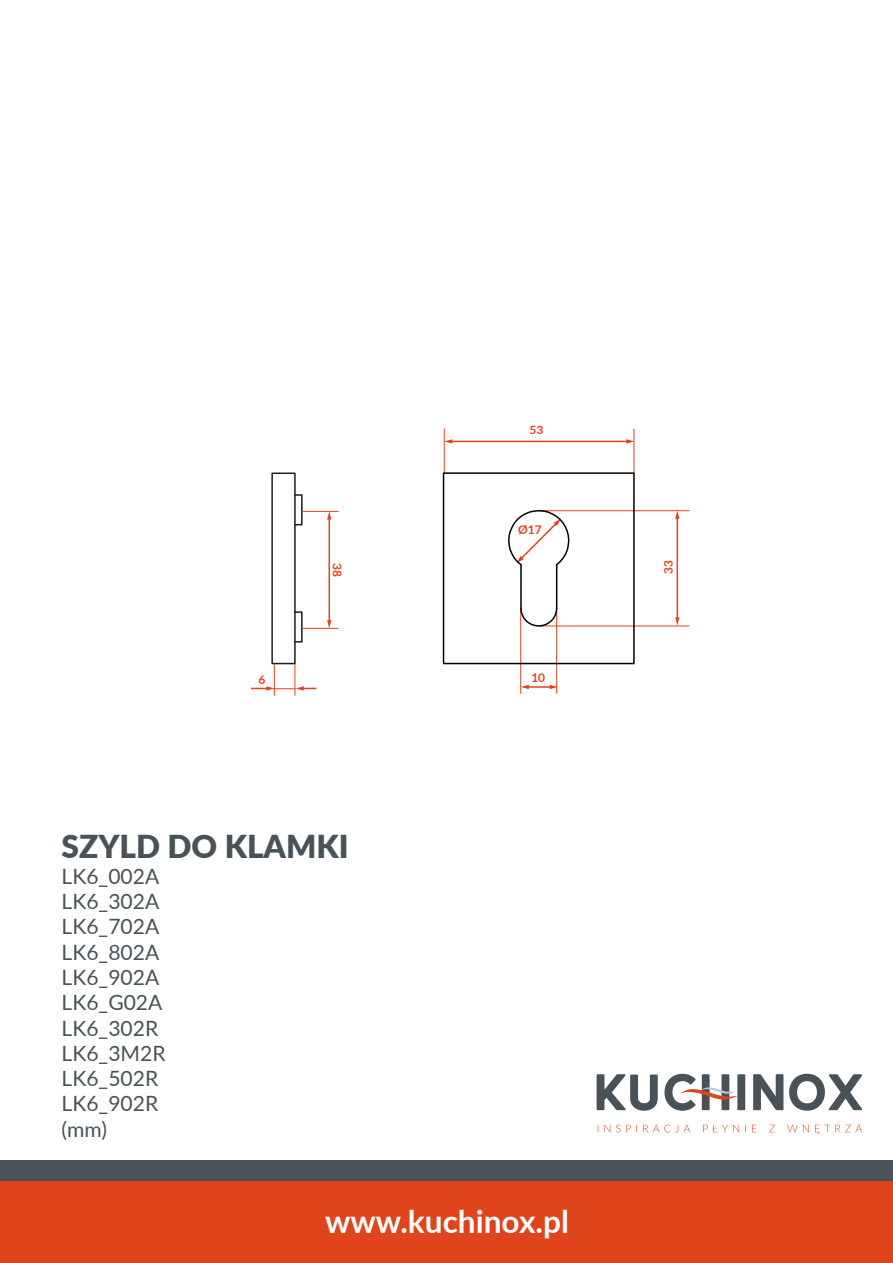
<style>
.page{position:relative;width:893px;height:1263px;background:#fff}
.page>*{position:absolute;margin:0;border:0;box-sizing:border-box;transform-origin:0 0}
.t1{font:700 31.65px "Lato";color:#fff}
.t2{font:900 31.65px "Lato";color:#485257}
.t3{font:21.15px/25.3px "Lato";color:#485257}
.t4{font:700 12px "Lato";color:#df441b}
.t5{font:700 11.4px "Lato";color:#df441b;scale:1.06 1}
</style>
<div class="page">
<div style="left:271px;top:472px;width:25px;height:192px;border:2px solid #1d1d1b"></div>
<div style="left:293px;top:494px;width:10px;height:31px;border:2px solid #1d1d1b"></div>
<div style="left:293px;top:611px;width:10px;height:32px;border:2px solid #1d1d1b"></div>
<div style="left:1px;top:1181px;width:892px;height:82px;background:#df441b"></div>
<div style="left:1px;top:1161px;width:892px;height:20px;background:#485257"></div>
<svg style="left:597px;top:1074px;width:265px;height:37px"></svg>
<svg style="left:598px;top:1125px;width:264px;height:9px"></svg>
<hr style="left:444px;top:429px;width:1px;height:45px;background:#df441b">
<hr style="left:634px;top:429px;width:1px;height:45px;background:#df441b">
<hr style="left:451px;top:441px;width:177px;height:1px;background:#df441b">
<svg style="left:444px;top:439px;width:8px;height:5px"></svg>
<svg style="left:626px;top:439px;width:8px;height:5px"></svg>
<hr style="left:556px;top:609px;width:1px;height:85px;background:#df441b">
<hr style="left:520px;top:609px;width:1px;height:85px;background:#df441b">
<hr style="left:527px;top:686px;width:24px;height:2px;background:#df441b">
<svg style="left:550px;top:685px;width:8px;height:4px"></svg>
<svg style="left:521px;top:685px;width:8px;height:4px"></svg>
<hr style="left:295px;top:663px;width:1px;height:33px;background:#df441b">
<svg style="left:251px;top:686px;width:65px;height:5px"></svg>
<hr style="left:274px;top:664px;width:1px;height:32px;background:#df441b">
<hr style="left:302px;top:511px;width:36px;height:1px;background:#df441b">
<hr style="left:302px;top:628px;width:36px;height:1px;background:#df441b">
<hr style="left:329px;top:518px;width:1px;height:104px;background:#df441b">
<svg style="left:327px;top:511px;width:4px;height:8px"></svg>
<svg style="left:327px;top:620px;width:4px;height:8px"></svg>
<hr style="left:539px;top:510px;width:150px;height:1px;background:#df441b">
<hr style="left:539px;top:626px;width:150px;height:1px;background:#df441b">
<hr style="left:677px;top:517px;width:1px;height:102px;background:#df441b">
<svg style="left:675px;top:511px;width:4px;height:8px"></svg>
<svg style="left:675px;top:617px;width:4px;height:8px"></svg>
<div style="left:443px;top:472px;width:192px;height:192px;border:2px solid #000"></div>
<svg style="left:508px;top:510px;width:62px;height:57px"></svg>
<svg style="left:520px;top:607px;width:38px;height:20px"></svg>
<hr style="left:520px;top:565px;width:2px;height:43px;background:#000">
<hr style="left:556px;top:565px;width:1px;height:43px;background:#000">
<p class="t5" style="left:530px;top:421px;width:15px">53</p>
<p class="t4" style="left:518px;top:521px;width:25px">Ø17</p>
<p class="t4" style="left:258px;top:670px;width:8px">6</p>
<p class="t4" style="left:346px;top:563px;width:15px;rotate:90deg">38</p>
<p class="t4" style="left:660px;top:574px;width:15px;rotate:-90deg">33</p>
<p class="t4" style="left:531px;top:669px;width:15px">10</p>
<h1 class="t2" style="left:62px;top:823px;width:288px">SZYLD DO KLAMKI</h1>
<p class="t3" style="left:62px;top:862px;width:105px">LK6_002A<br>LK6_302A<br>LK6_702A<br>LK6_802A<br>LK6_902A<br>LK6_G02A<br>LK6_302R<br>LK6_3M2R<br>LK6_502R<br>LK6_902R (mm)</p>
<h1 class="t1" style="left:325px;top:1199px;width:245px">www.kuchinox.pl</h1>
</div>
